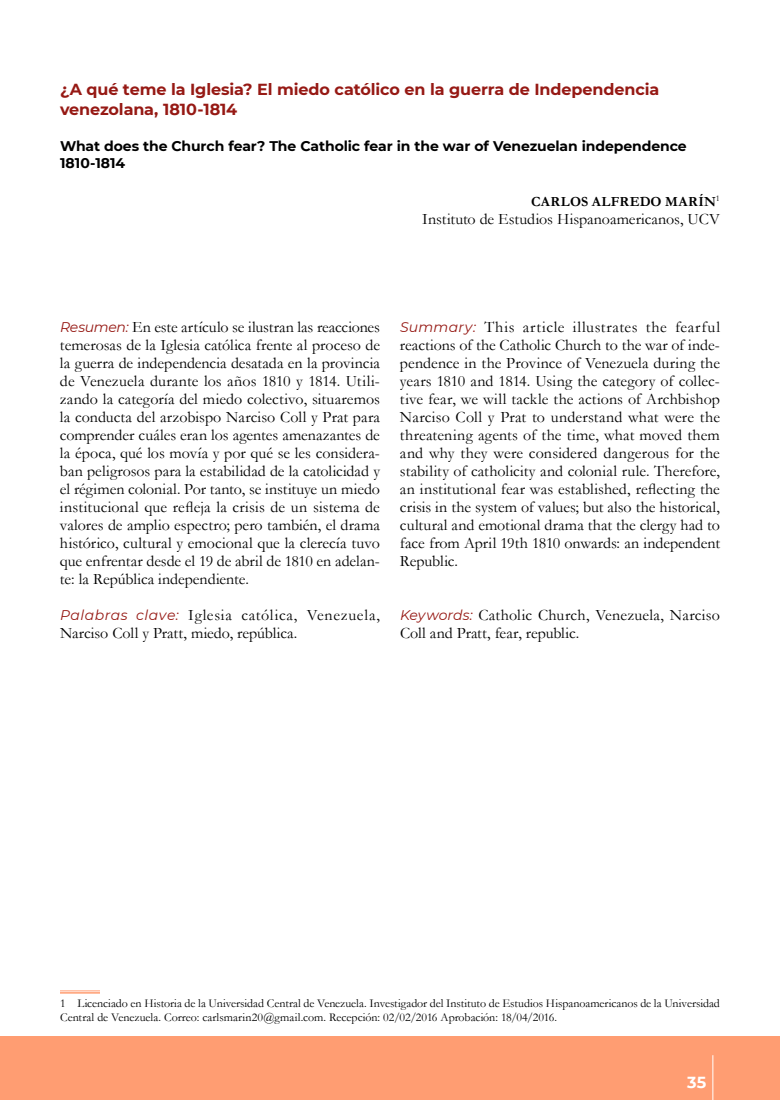
<style>
.page{position:relative;width:780px;height:1100px;background:#fff}
.page>*{position:absolute;margin:0;border:0;box-sizing:border-box;transform-origin:0 0}
.t1{font:16px/18px "Garamond";color:#000;text-align:justify}
.t2{font:700 16px/19.2px "Montserrat";letter-spacing:-.005em;color:#961914}
.t3{font:16px/18px "Garamond";letter-spacing:.02em;color:#000}
.t4{font:700 16px "Montserrat";color:#fff}
.t5{font:700 14px/16.8px "Montserrat";letter-spacing:-.005em;color:#000}
.t6{font:700 14px "Garamond";letter-spacing:.025em;color:#000}
.t7{font:12px/14.4px "Garamond";color:#000}
.s1{font-family:"Montserrat";font-style:italic;font-size:14px;color:#961914}
</style>
<div class="page">
<div style="left:0;top:1036px;width:780px;height:64px;background:#ff9d72"></div>
<hr style="left:712px;top:1055px;width:1px;height:45px;background:#fff">
<hr style="left:60px;top:991px;width:40px;height:1px;background:#ff9d72">
<hr style="left:60px;top:992px;width:40px;height:2px;background:#ff9d72">
<p class="t2" style="left:60px;top:79px;width:601px">¿A qué teme la Iglesia? El miedo católico en la guerra de Independencia venezolana, 1810-1814</p>
<p class="t5" style="left:60px;top:137px;width:628px">What does the Church fear? The Catholic fear in the war of Venezuelan independence<br>1810-1814</p>
<p class="t6" style="left:531px;top:192px;width:190px">CARLOS ALFREDO MARÍN<sup>1</sup></p>
<p class="t1" style="left:422px;top:210px;width:299px">Instituto de Estudios Hispanoamericanos, UCV</p>
<p class="t1" style="left:60px;top:318px;width:322px"><span class="s1">Resumen:</span> En este artículo se ilustran las reacciones temerosas de la Iglesia católica frente al proceso de la guerra de independencia desatada en la provincia de Venezuela durante los años 1810 y 1814. Utili&shy;zando la categoría del miedo colectivo, situaremos la conducta del arzobispo Narciso Coll y Prat para comprender cuáles eran los agentes amenazantes de la época, qué los movía y por qué se les considera&shy;ban peligrosos para la estabilidad de la catolicidad y el régimen colonial. Por tanto, se instituye un miedo institucional que refleja la crisis de un sistema de valores de amplio espectro; pero también, el drama histórico, cultural y emocional que la clerecía tuvo que enfrentar desde el 19 de abril de 1810 en adelan&shy;te: la República independiente.</p>
<p class="t3" style="left:60px;top:606px;width:322px"><span class="s1">Palabras clave:</span> Iglesia católica, Venezuela,<br>Narciso Coll y Pratt, miedo, república.</p>
<p class="t1" style="left:400px;top:318px;width:322px"><span class="s1">Summary:</span> This article illustrates the fearful reactions of the Catholic Church to the war of inde&shy;pendence in the Province of Venezuela during the years 1810 and 1814. Using the category of collec&shy;tive fear, we will tackle the actions of Archbishop Narciso Coll y Prat to understand what were the threatening agents of the time, what moved them and why they were considered dangerous for the stability of catholicity and colonial rule. Therefore, an institutional fear was established, reflecting the crisis in the system of values; but also the historical, cultural and emotional drama that the clergy had to face from April 19th 1810 onwards: an independent Republic.</p>
<p class="t1" style="left:400px;top:606px;width:321px"><span class="s1">Keywords:</span> Catholic Church, Venezuela, Narciso<br>Coll and Pratt, fear, republic.</p>
<p class="t7" style="left:60px;top:995px;width:661px">1 Licenciado en Historia de la Universidad Central de Venezuela. Investigador del Instituto de Estudios Hispanoamericanos de la Universidad<br>Central de Venezuela. Correo: carlsmarin20@gmail.com. Recepción: 02/02/2016 Aprobación: 18/04/2016.</p>
<p class="t4" style="left:687px;top:1071px;width:21px">35</p>
</div>
